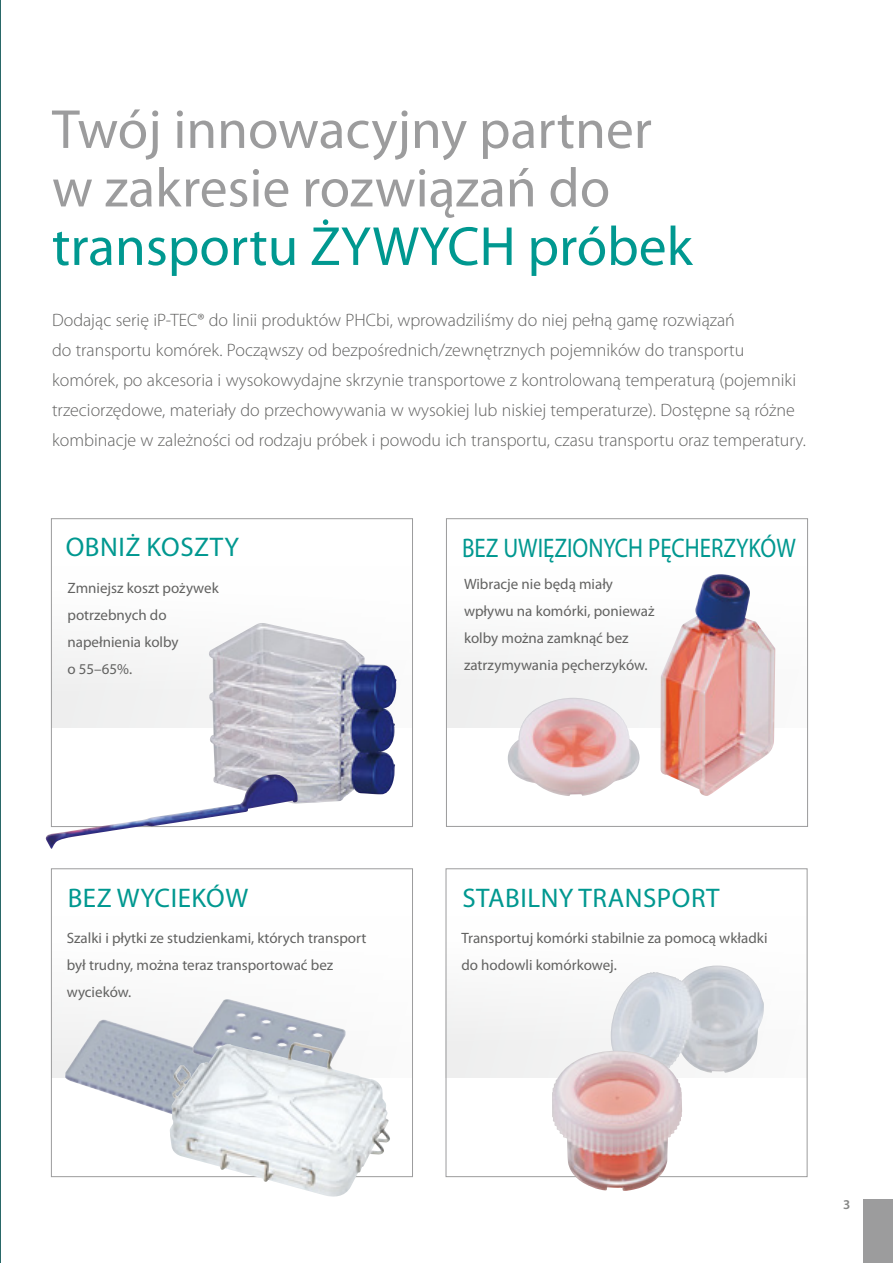
<style>
.page{position:relative;width:893px;height:1263px;background:#fff}
.page>*{position:absolute;margin:0;border:0;box-sizing:border-box;transform-origin:0 0}
.t1{font:55.5px/58.5px "Myriad Pro";color:#9c9c9d}
.t2{font:55.5px "Myriad Pro";color:#009890}
.t3{font:27px "Myriad Pro";letter-spacing:.02em;color:#009890}
.t4{font:27px "Myriad Pro";color:#009890;scale:.85 1}
.t5{font:300 18px/30px "Myriad Pro";color:#626261}
.t6{font:15px/27px "Myriad Pro";color:#626261}
.t7{font:600 13.5px "Myriad Pro";color:#868786}
</style>
<div class="page">
<hr style="left:0;top:0;width:1px;height:1263px;background:#004c4c">
<div style="left:52px;top:567px;width:361px;height:161px;background:#fbfbfb"></div>
<div style="left:446px;top:567px;width:362px;height:161px;background:#f9f9f9"></div>
<div style="left:446px;top:518px;width:362px;height:309px;border:1px solid #9c9c9d"></div>
<img style="left:508px;top:698px;width:132px;height:98px">
<img style="left:660px;top:574px;width:115px;height:222px">
<img style="left:65px;top:1020px;width:128px;height:94px">
<img style="left:193px;top:999px;width:153px;height:43px">
<img style="left:170px;top:1042px;width:220px;height:155px">
<div style="left:446px;top:917px;width:361px;height:161px;background:#fafafa"></div>
<div style="left:446px;top:868px;width:361px;height:309px;border:1px solid #9c9c9d"></div>
<img style="left:611px;top:972px;width:153px;height:101px">
<img style="left:552px;top:1057px;width:130px;height:134px">
<div style="left:863px;top:1199px;width:30px;height:64px;background:#9c9c9d"></div>
<img style="left:209px;top:625px;width:186px;height:178px">
<img style="left:45px;top:774px;width:253px;height:75px">
<h1 class="t1" style="left:52px;top:99px;width:601px">Twój innowacyjny partner w zakresie rozwiązań do</h1>
<h1 class="t2" style="left:52px;top:212px;width:642px">transportu ŻYWYCH próbek</h1>
<p class="t5" style="left:52px;top:304px;width:755px">Dodając serię iP-TEC® do linii produktów PHCbi, wprowadziliśmy do niej pełną gamę rozwiązań<br>do transportu komórek. Począwszy od bezpośrednich/zewnętrznych pojemników do transportu komórek, po akcesoria i wysokowydajne skrzynie transportowe z kontrolowaną temperaturą (pojemniki trzeciorzędowe, materiały do przechowywania w wysokiej lub niskiej temperaturze). Dostępne są różne kombinacje w zależności od rodzaju próbek i powodu ich transportu, czasu transportu oraz temperatury.</p>
<h2 class="t3" style="left:66px;top:530px;width:175px">OBNIŻ KOSZTY</h2>
<h2 class="t4" style="left:462px;top:531px;width:394px">BEZ UWIĘZIONYCH PĘCHERZYKÓW</h2>
<p class="t6" style="left:68px;top:574px;width:153px">Zmniejsz koszt pożywek potrzebnych do napełnienia kolby<br>o 55–65%.</p>
<p class="t6" style="left:464px;top:570px;width:192px">Wibracje nie będą miały wpływu na komórki, ponieważ kolby można zamknąć bez zatrzymywania pęcherzyków.</p>
<h2 class="t3" style="left:68px;top:881px;width:182px">BEZ WYCIEKÓW</h2>
<p class="t6" style="left:67px;top:924px;width:301px">Szalki i płytki ze studzienkami, których transport był trudny, można teraz transportować bez wycieków.</p>
<h2 class="t3" style="left:462px;top:881px;width:259px">STABILNY TRANSPORT</h2>
<p class="t6" style="left:461px;top:924px;width:308px">Transportuj komórki stabilnie za pomocą wkładki do hodowli komórkowej.</p>
<p class="t7" style="left:843px;top:1196px;width:9px">3</p>
</div>
